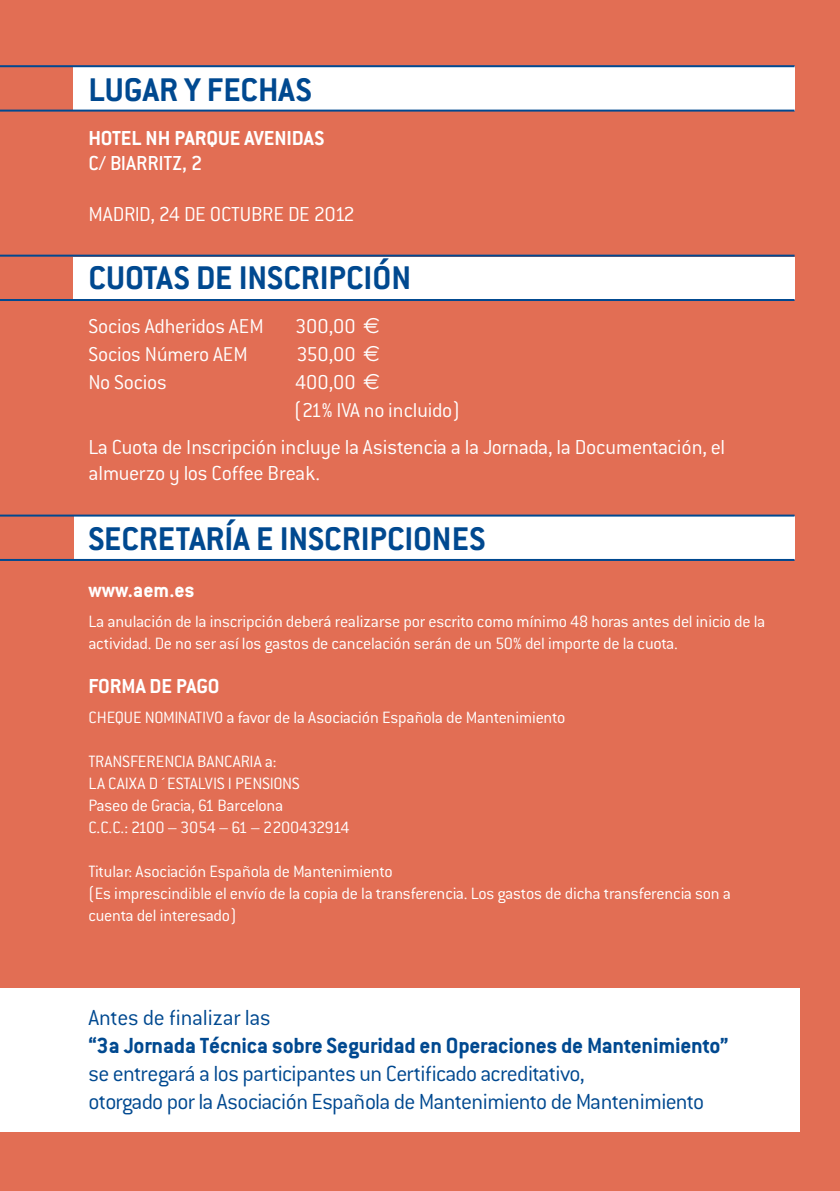
<style>
.page{position:relative;width:840px;height:1191px;background:#fff}
.page>*{position:absolute;margin:0;border:0;box-sizing:border-box;transform-origin:0 0}
.t1{font:700 36px "Conduit ITC";color:#004990}
.t2{font:300 24px/28px "Conduit ITC";letter-spacing:-.03em;color:#004990}
.t3{font:700 24px "Conduit ITC";letter-spacing:-.01em;color:#004990}
.t4{font:300 22.2px/25.2px "Conduit ITC";letter-spacing:-.015em;color:#fff}
.t5{font:700 22.2px "Conduit ITC";color:#fff}
.t6{font:500 22.2px "Conduit ITC";color:#fff}
.t7{font:300 22px/28px "Conduit ITC";letter-spacing:-.005em;color:#fff}
.t8{font:300 18px/22px "Conduit ITC";letter-spacing:-.015em;color:#fff}
.s1{font-family:"Euro Sans";font-weight:400}
</style>
<div class="page">
<div style="left:0;top:0;width:839px;height:1191px;background:#e26e54"></div>
<div style="left:0;top:988px;width:798px;height:144px;background:#fff"></div>
<div style="left:73px;top:66px;width:721px;height:45px;background:#fff"></div>
<div style="left:73px;top:257px;width:721px;height:43px;background:#fff"></div>
<div style="left:74px;top:515px;width:720px;height:44px;background:#fff"></div>
<hr style="left:0;top:65px;width:794px;height:2px;background:#004990">
<hr style="left:0;top:110px;width:794px;height:2px;background:#004990">
<hr style="left:0;top:255px;width:794px;height:2px;background:#004990">
<hr style="left:0;top:299px;width:794px;height:2px;background:#004990">
<hr style="left:0;top:514px;width:794px;height:2px;background:#004990">
<hr style="left:0;top:559px;width:794px;height:2px;background:#004990">
<h1 class="t1" style="left:88px;top:69px;width:224px">LUGAR Y FECHAS</h1>
<p class="t5" style="left:88px;top:125px;width:237px">HOTEL NH PARQUE AVENIDAS</p>
<p class="t6" style="left:88px;top:151px;width:115px">C/ BIARRITZ, 2</p>
<p class="t4" style="left:88px;top:201px;width:25px">Madrid</p>
<p class="t4" style="left:150px;top:201px;width:82px">, 24 de Octubre</p>
<p class="t4" style="left:288px;top:201px;width:68px">de 2012</p>
<h1 class="t1" style="left:88px;top:257px;width:35px">Cuota</h1>
<h1 class="t1" style="left:174px;top:257px;width:82px">sde inscripción</h1>
<p class="t7" style="left:88px;top:312px;width:177px">Socios Adheridos AEM</p>
<p class="t7" style="left:295px;top:312px;width:86px">300,00 <span class="s1">E</span></p>
<p class="t7" style="left:88px;top:340px;width:161px">Socios Número AEM</p>
<p class="t7" style="left:296px;top:340px;width:85px">350,00 <span class="s1">E</span></p>
<p class="t7" style="left:88px;top:368px;width:80px">No Socios</p>
<p class="t7" style="left:294px;top:368px;width:167px">400,00 <span class="s1">E<br></span>(21% IVA no incluido)</p>
<p class="t4" style="left:88px;top:435px;width:638px">La Cuota de Inscripción incluye la Asistencia a la Jornada, la Documentación, el almuerzo y los Coffee Break.</p>
<h1 class="t1" style="left:88px;top:517px;width:34px">Secretar</h1>
<h1 class="t1" style="left:224px;top:517px;width:81px">ía e Inscripciones</h1>
<p class="t5" style="left:88px;top:577px;width:108px">www.aem.es</p>
<p class="t8" style="left:88px;top:610px;width:678px">La anulación de la inscripción deberá realizarse por escrito como mínimo 48 horas antes del inicio de la actividad. De no ser así los gastos de cancelación serán de un 50% del importe de la cuota.</p>
<p class="t5" style="left:88px;top:673px;width:23px">Forma</p>
<p class="t5" style="left:149px;top:673px;width:38px">de pago</p>
<p class="t8" style="left:88px;top:706px;width:478px">CHEQUE NOMINATIVO a favor de la Asociación Española de Mantenimiento</p>
<p class="t8" style="left:88px;top:750px;width:262px">TRANSFERENCIA BANCARIA a:<br>LA CAIXA D´ESTALVIS I PENSIONS<br>Paseo de Gracia, 61 Barcelona<br>C.C.C.: 2100 – 3054 – 61 – 2200432914</p>
<p class="t8" style="left:88px;top:860px;width:643px">Titular: Asociación Española de Mantenimiento<br>(Es imprescindible el envío de la copia de la transferencia. Los gastos de dicha transferencia son a cuenta del interesado)</p>
<h2 class="t2" style="left:88px;top:1003px;width:183px">Antes de finalizar las</h2>
<h2 class="t3" style="left:88px;top:1031px;width:641px">“3a Jornada Técnica sobre Seguridad en Operaciones de Mantenimiento”</h2>
<h2 class="t2" style="left:88px;top:1059px;width:617px">se entregará a los participantes un Certificado acreditativo,<br>otorgado por la Asociación Española de Mantenimiento de Mantenimiento</h2>
</div>
